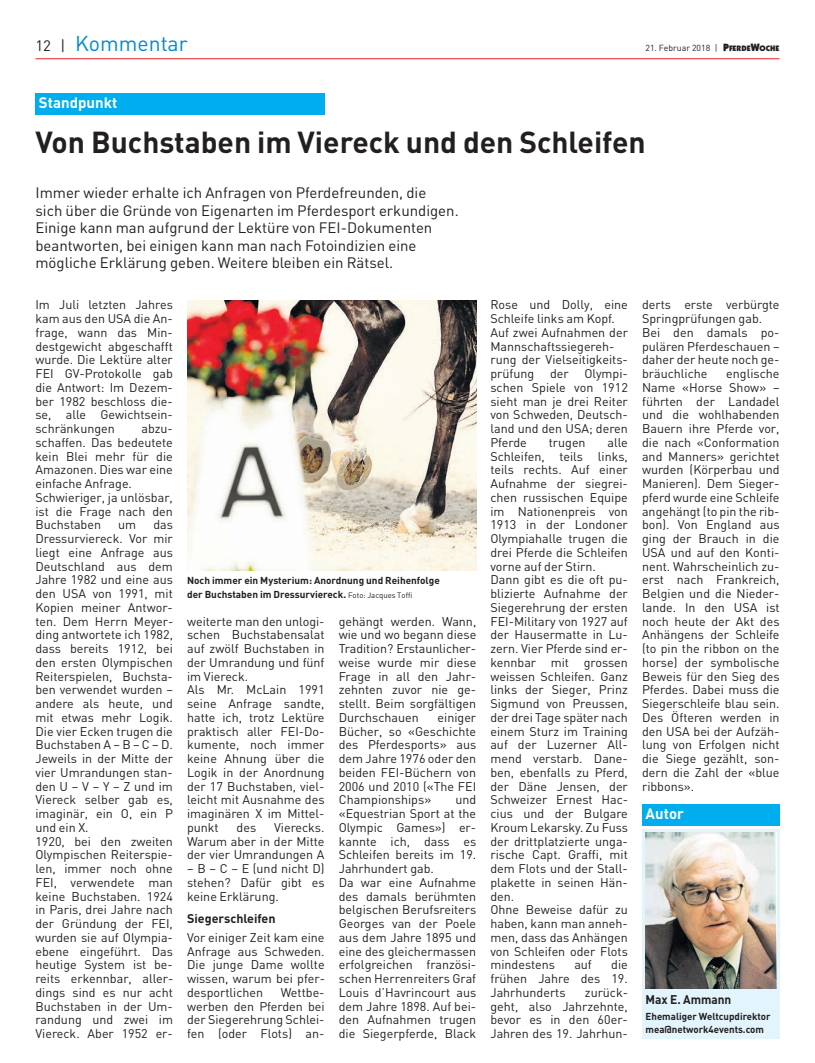
<style>
.page{position:relative;width:815px;height:1063px;background:#fff}
.page>*{position:absolute;margin:0;border:0;box-sizing:border-box;transform-origin:0 0}
.t1{font:700 30px "DIN";color:#231f20}
.t2{font:21.25px "DIN";color:#0089d0}
.t3{font:15px/17.5px "DIN";color:#231f20}
.t4{font:700 15px "DIN";color:#fff}
.t5{font:12.5px/13.8px "DIN";color:#231f20;text-align:justify}
.t6{font:700 12.5px "DIN";color:#231f20;scale:.95 1}
.t7{font:700 10px/12.5px "DIN";color:#231f20}
.t8{font:8.75px "DIN";color:#231f20}
.t9{font:900 8px "Itc Kabel";color:#231f20}
.s1{font-size:15px;color:#231f20}
.s2{font-size:10.62px}
.s3{font-weight:400;font-size:7.75px}
.s4{font-weight:700}
</style>
<div class="page">
<hr style="left:35px;top:58px;width:745px;height:1px;background:#ee1d23">
<div style="left:642px;top:829px;width:138px;height:209px;background:#e2f4fc"></div>
<img style="left:646px;top:833px;width:130px;height:156px">
<div style="left:642px;top:804px;width:138px;height:22px;background:#00aeef"></div>
<div style="left:35px;top:93px;width:290px;height:21px;background:#00aeef"></div>
<img style="left:187px;top:300px;width:289px;height:271px">
<p class="t2" style="left:35px;top:30px;width:154px"><span class="s1">12 |</span> Kommentar</p>
<p class="t8" style="left:645px;top:43px;width:74px">21. Februar 2018 |</p>
<p class="t9" style="left:723px;top:44px;width:58px"><span class="s2">P</span>FERDE<span class="s2">W</span>OCHE</p>
<p class="t4" style="left:39px;top:93px;width:80px">Standpunkt</p>
<p class="t1" style="left:35px;top:123px;width:612px">Von Buchstaben im Viereck und den Schleifen</p>
<p class="t3" style="left:35px;top:184px;width:425px">Immer wieder erhalte ich Anfragen von Pferdefreunden, die<br>sich über die Gründe von Eigenarten im Pferdesport erkundigen.<br>Einige kann man aufgrund der Lektüre von FEI-Dokumenten beantworten, bei einigen kann man nach Fotoindizien eine mögliche Erklärung geben. Weitere bleiben ein Rätsel.</p>
<p class="t5" style="left:35px;top:298px;width:139px">Im Juli letzten Jahres kam aus den USA die An&shy;frage, wann das Min&shy;destgewicht abgeschafft wurde. Die Lektüre alter FEI GV-Protokolle gab die Antwort: Im Dezem&shy;ber 1982 beschloss die - se, alle Gewichtsein&shy;schränkungen</p>
<p class="t5" style="left:35px;top:421px;width:139px;text-align:left;text-indent:106px">abzu&shy;schaffen. Das bedeutete kein Blei mehr für die<br>Amazonen. Dies war eine einfache Anfrage.<br>Schwieriger, ja unlösbar, ist die Frage nach den<br>Buchstaben</p>
<p class="t5" style="left:35px;top:518px;width:139px;text-align:left;text-indent:118px">das<br>Dressurviereck. Vor mir liegt eine Anfrage aus<br>Deutschland aus dem<br>Jahre 1982 und eine aus den USA von 1991, mit<br>Kopien meiner Antwor&shy;ten. Dem Herrn Meyer&shy;ding antwortete ich 1982, dass bereits 1912, bei den ersten Olympischen<br>Reiterspielen, Buchsta&shy;ben verwendet wurden – andere als heute, und mit etwas mehr Logik.<br>Die vier Ecken trugen die<br>Buchstaben A – B – C – D.<br>Jeweils in der Mitte der vier Umrandungen stan&shy;den U – V – Y – Z und im<br>Viereck selber gab es, imaginär, ein O, ein P und ein X.<br>1920, bei den zweiten<br>Olympischen Reiterspie&shy;len, immer noch ohne<br>FEI, verwendete man keine Buchstaben. 1924 in Paris, drei Jahre nach der Gründung der FEI, wurden sie auf Olympia&shy;ebene eingeführt. Das heutige System ist be&shy;reits erkennbar, aller&shy;dings sind es nur acht<br>Buchstaben in der Um&shy;randung und zwei im<br>Viereck. Aber 1952 er-</p>
<p class="t5" style="left:118px;top:518px;width:20px">um</p>
<p class="t7" style="left:187px;top:573px;width:254px;line-height:13.8px">Noch immer ein Mysterium: Anordnung und Reihenfolge der Buchstaben im Dressurviereck. <span class="s3">Foto: Jacques Toffi</span></p>
<p class="t5" style="left:339px;top:614px;width:139px">gehängt werden. Wann, wie und wo begann diese Tradition? Erstaunlicher - weise wurde mir diese Frage in all den Jahr&shy;zehnten zuvor nie ge&shy;stellt. Beim sorgfältigen Durchschauen</p>
<p class="t5" style="left:187px;top:614px;width:139px;text-align:left">weiterte man den unlogi&shy;schen Buchstabensalat auf zwölf Buchstaben in der Umrandung und fünf im Viereck.<br>Als Mr. McLain 1991 seine Anfrage sandte, hatte ich, trotz Lektüre praktisch aller FEI-Do&shy;kumente, noch immer keine Ahnung über die<br>Logik in der Anordnung der 17 Buchstaben, viel&shy;leicht mit Ausnahme des imaginären X im Mittel&shy;punkt</p>
<p class="t5" style="left:339px;top:710px;width:139px;text-indent:99px">einiger Bücher, so «Geschichte des Pferdesports» aus dem Jahre 1976 oder den beiden FEI-Büchern von 2006 und 2010 («The FEI Championships»</p>
<p class="t5" style="left:339px;top:793px;width:139px;text-align:left;text-indent:117px">und «Equestrian Sport at the<br>Olympic Games») er&shy;kannte ich, dass es<br>Schleifen bereits im 19.<br>Jahrhundert gab.<br>Da war eine Aufnahme des damals berühmten belgischen Berufsreiters<br>Georges van der Poele aus dem Jahre 1895 und eine des gleichermassen erfolgreichen französi&shy;schen Herrenreiters Graf<br>Louis d’Havrincourt aus dem Jahre 1898. Auf bei&shy;den Aufnahmen trugen die Siegerpferde, Black</p>
<p class="t5" style="left:187px;top:820px;width:139px;text-indent:87px">Vierecks.<br>Warum aber in der Mitte der vier Umrandungen A</p>
<p class="t5" style="left:187px;top:861px;width:139px">– B – C – E (und nicht D) stehen? Dafür gibt es keine Erklärung.</p>
<p class="t5" style="left:187px;top:909px;width:139px;line-height:18.8px"><span class="s4">Siegerschleifen<br></span>Vor einiger Zeit kam eine</p>
<p class="t5" style="left:187px;top:944px;width:139px">Anfrage aus Schweden.<br>Die junge Dame wollte wissen, warum bei pfer&shy;desportlichen</p>
<p class="t5" style="left:237px;top:820px;width:21px">des</p>
<p class="t5" style="left:187px;top:985px;width:139px;text-indent:94px">Wettbe&shy;werben den Pferden bei der Siegerehrung Schlei&shy;fen (oder Flots) an-</p>
<p class="t5" style="left:490px;top:298px;width:139px;text-align:left">Rose und Dolly, eine<br>Schleife links am Kopf.<br>Auf zwei Aufnahmen der<br>Mannschaftssiegereh&shy;rung der Vielseitigkeits - prüfung</p>
<p class="t5" style="left:490px;top:366px;width:139px;text-indent:94px">Olympi&shy;schen Spiele von 1912 sieht man je drei Reiter von Schweden, Deutsch&shy;land und den USA; deren Pferde</p>
<p class="t5" style="left:550px;top:366px;width:20px">der</p>
<p class="t5" style="left:490px;top:435px;width:139px;text-align:left;text-indent:117px">alle<br>Schleifen, teils links, teils rechts. Auf einer<br>Aufnahme der siegrei&shy;chen russischen Equipe im Nationenpreis von<br>1913 in der Londoner<br>Olympiahalle trugen die drei Pferde die Schleifen vorne auf der Stirn.<br>Dann gibt es die oft pu&shy;blizierte Aufnahme der<br>Siegerehrung der ersten<br>FEI-Military von 1927 auf der Hausermatte in Lu&shy;zern. Vier Pferde sind er&shy;kennbar mit grossen weissen Schleifen. Ganz links der Sieger, Prinz<br>Sigmund von Preussen, der drei Tage später nach einem Sturz im Training auf der Luzerner All&shy;mend verstarb. Dane&shy;ben, ebenfalls zu Pferd, der Däne Jensen, der<br>Schweizer Ernest Hac&shy;cius und der Bulgare<br>Kroum Lekarsky. Zu Fuss der drittplatzierte unga&shy;rische Capt. Graffi, mit dem Flots und der Stall&shy;plakette in seinen Hän&shy;den.<br>Ohne Beweise dafür zu haben, kann man anneh&shy;men, dass das Anhängen von Schleifen oder Flots mindestens</p>
<p class="t5" style="left:549px;top:435px;width:38px">trugen</p>
<p class="t5" style="left:574px;top:958px;width:19px">auf</p>
<p class="t5" style="left:490px;top:958px;width:139px;text-indent:121px">die frühen Jahre des 19.<br>Jahrhunderts</p>
<p class="t5" style="left:490px;top:985px;width:139px;text-indent:95px">zurück&shy;geht, also Jahrzehnte, bevor es in den 60er-Jahren des 19. Jahrhun-</p>
<p class="t5" style="left:642px;top:298px;width:139px;text-align:left">derts erste verbürgte<br>Springprüfungen gab.<br>Bei den damals po&shy;pulären Pferdeschauen – daher der heute noch ge&shy;bräuchliche</p>
<p class="t5" style="left:642px;top:366px;width:139px;text-indent:84px">englische Name «Horse Show» – führten der Landadel und die wohlhabenden Bauern ihre Pferde vor, die nach «Conformation and Manners» gerichtet wurden (Körperbau und Manieren). Dem Sieger&shy;pferd wurde eine Schleife angehängt (to pin the rib&shy;bon). Von England aus ging der Brauch in die USA und auf den Konti&shy;nent. Wahrscheinlich zu&shy;erst nach Frankreich, Belgien und die Nieder&shy;lande. In den USA ist noch heute der Akt des Anhängens der Schleife (to pin the ribbon on the horse) der symbolische Beweis für den Sieg des Pferdes. Dabei muss die Siegerschleife blau sein.<br>Des Öfteren werden in den USA bei der Aufzäh&shy;lung von Erfolgen nicht die Siege gezählt, son&shy;dern die Zahl der «blue ribbons».</p>
<p class="t4" style="left:646px;top:804px;width:40px">Autor</p>
<p class="t6" style="left:646px;top:991px;width:92px">Max E. Ammann</p>
<p class="t7" style="left:646px;top:1010px;width:127px">Ehemaliger Weltcupdirektor mea@network4events.com</p>
</div>
